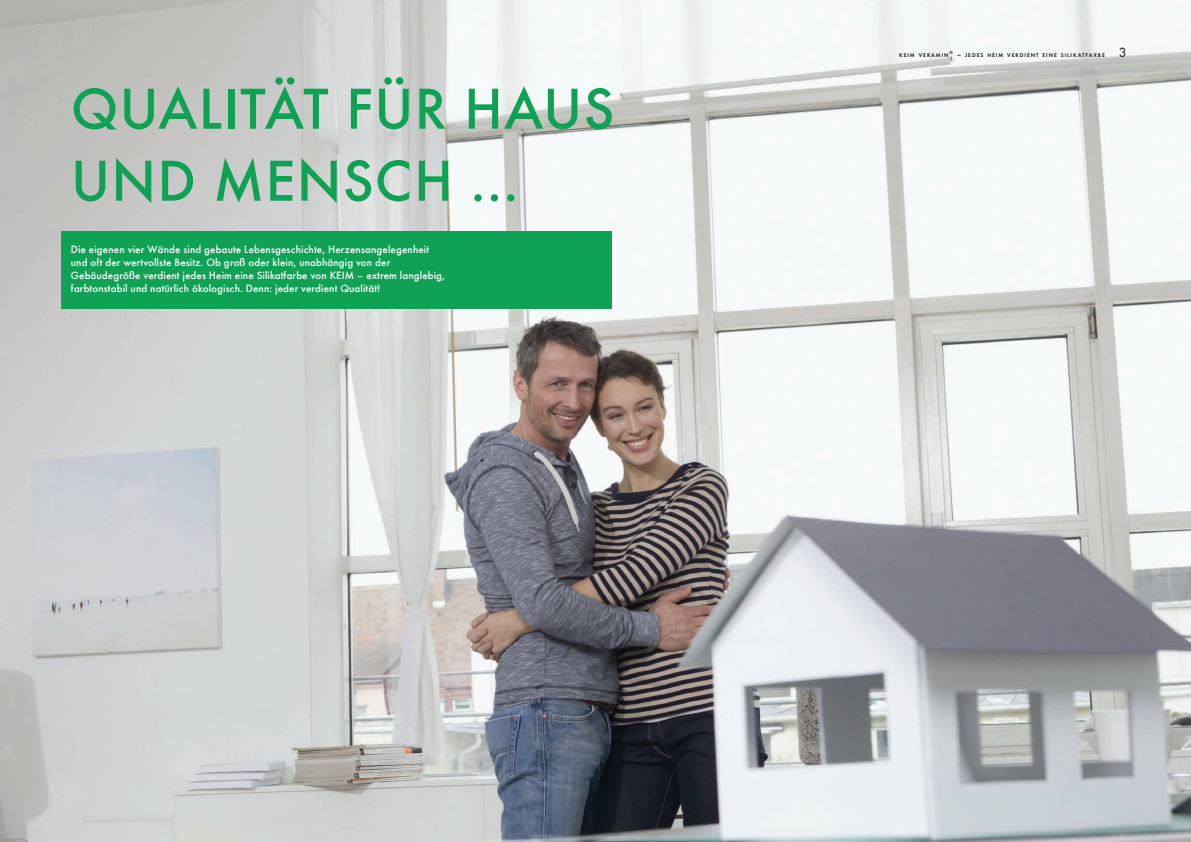
<style>
.page{position:relative;width:1191px;height:842px;background:#fff}
.page>*{position:absolute;margin:0;border:0;box-sizing:border-box;transform-origin:0 0}
.t1{font:500 60px/72px "Futura T";letter-spacing:.02em;color:#0fa154}
.t2{font:14px "Futura T Boo";color:#231f20}
.t3{font:500 11px/13.2px "Futura T";letter-spacing:.01em;color:#fff}
.t4{font:5.6px "Futura T Dem";letter-spacing:.17em;color:#231f20}
.s1{font-size:8px}
</style>
<div class="page">
<img style="left:0;top:0;width:1191px;height:842px">
<div style="left:61px;top:232px;width:550px;height:77px;background:#0fa154"></div>
<h1 class="t1" style="left:71px;top:73px;width:545px">QUALITÄT FÜR HAUS<br>UND MENSCH ...</h1>
<p class="t3" style="left:71px;top:242px;width:375px">Die eigenen vier Wände sind gebaute Lebensgeschichte, Herzensangelegenheit und oft der wertvollste Besitz. Ob groß oder klein, unabhängig von der Gebäudegröße verdient jedes Heim eine Silikatfarbe von KEIM – extrem langlebig, farbtonstabil und natürlich ökologisch. Denn: jeder verdient Qualität!</p>
<p class="t4" style="left:899px;top:52px;width:207px">KEIM VERAMIN<sup>®</sup> <span class="s1">–</span> JEDES HEIM VERDIENT EINE SILIKATFARBE</p>
<p class="t2" style="left:1119px;top:44px;width:9px">3</p>
</div>
